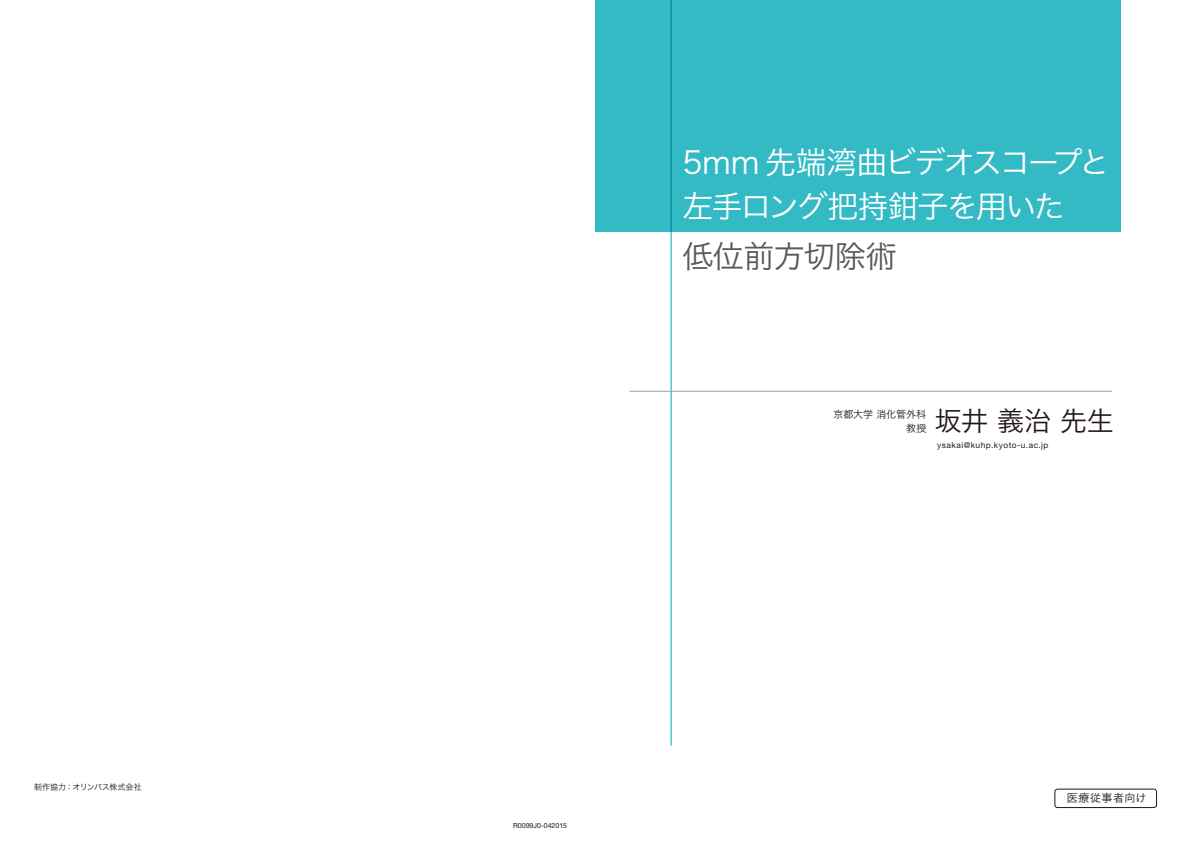
<style>
.page{position:relative;width:1191px;height:842px;background:#fff}
.page>*{position:absolute;margin:0;border:0;box-sizing:border-box;transform-origin:0 0}
.t1{font:31px/44px "Hira Kaku Pro N W3";letter-spacing:-.055em;color:#fff}
.t2{font:31px "Hira Kaku Pro N W3";letter-spacing:-.02em;color:#595857}
.t3{font:27px "Hira Kaku Pro N W3";color:#231916}
.t4{font:11px "Hira Kaku Pro W3";letter-spacing:.04em;color:#231916}
.t5{font:10px/14px "Hira Kaku Pro N W3";letter-spacing:-.01em;color:#231916;text-align:right}
.t6{font:8.3px "Helvetica Neue LT Std";letter-spacing:.06em;color:#231916}
.t7{font:8px "Hira Kaku Std N W3";letter-spacing:-.01em;color:#231916}
.t8{font:7px "Helvetica Neue LT Std";color:#231916}
</style>
<div class="page">
<div style="left:595px;top:0;width:526px;height:231px;background:#33bac5"></div>
<hr style="left:670px;top:0;width:1px;height:746px;background:#00a9b7">
<hr style="left:629px;top:391px;width:483px;height:1px;background:#9d9e9e">
<div style="left:1054px;top:789px;width:102px;height:19px;border:1px solid #231916;border-radius:3px"></div>
<p class="t7" style="left:34px;top:781px;width:109px">制作協力：オリンパス株式会社</p>
<p class="t1" style="left:682px;top:138px;width:429px">5mm 先端湾曲ビデオスコープと左手ロング把持鉗子を用いた</p>
<p class="t2" style="left:682px;top:228px;width:216px">低位前方切除術</p>
<p class="t5" style="left:833px;top:407px;width:94px">京都大学 消化管外科教授</p>
<p class="t3" style="left:934px;top:397px;width:181px">坂井 義治 先生</p>
<p class="t6" style="left:937px;top:440px;width:113px">ysakai@kuhp.kyoto-u.ac.jp</p>
<p class="t8" style="left:513px;top:822px;width:55px">R0099J0-042015</p>
<p class="t4" style="left:1067px;top:788px;width:81px">医療従事者向け</p>
</div>
